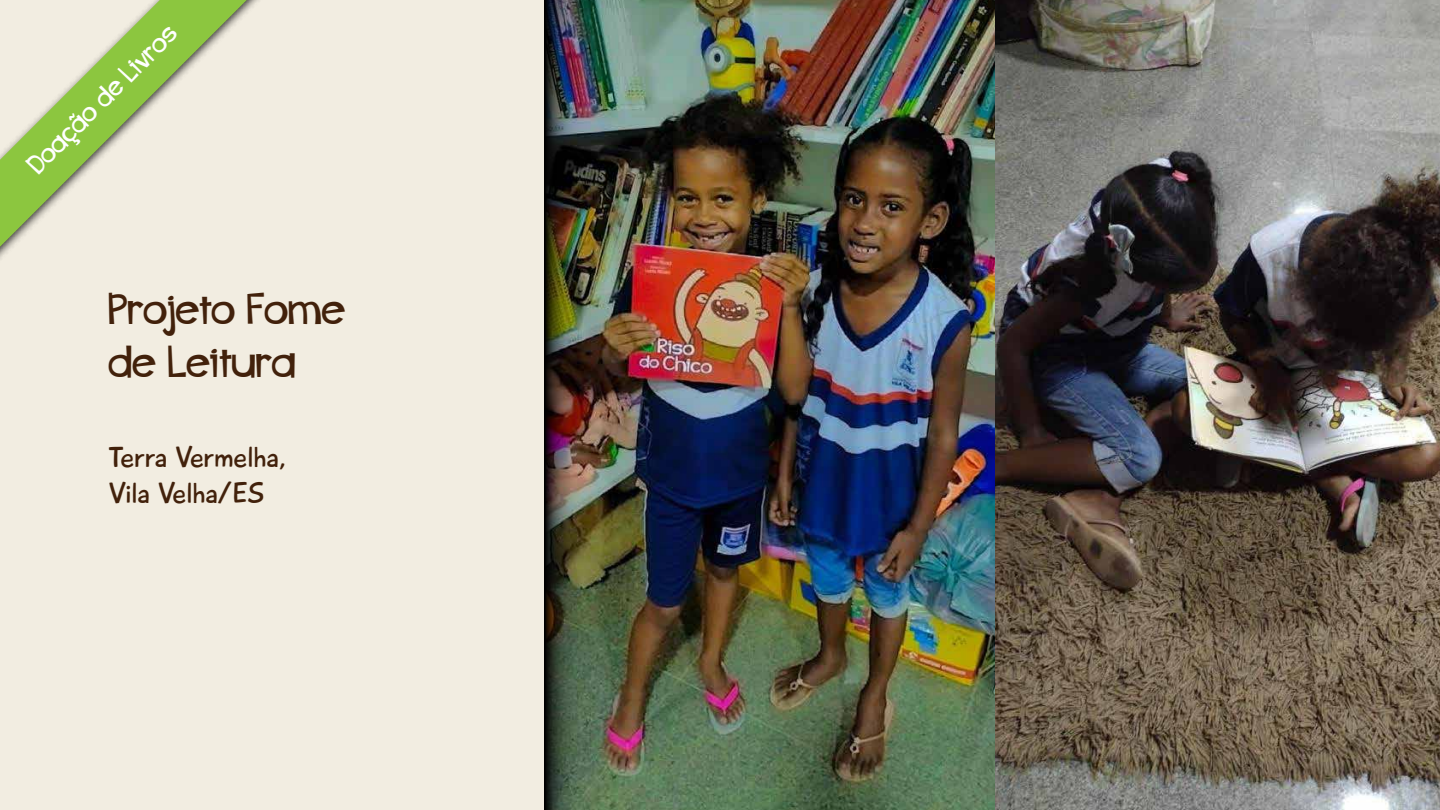
<style>
.page{position:relative;width:1440px;height:810px;background:#f2ede1}
.page>*{position:absolute;margin:0;border:0;box-sizing:border-box;transform-origin:0 0}
.t1{font:44.62px/53.6px "whizbangpow";color:#42210b}
.t2{font:30px/36px "Playtime With Hot Toddies";color:#42210b}
.t3{font:27.67px "whizbangpow";color:#fff}
</style>
<div class="page">
<img style="left:606px;top:0;width:834px;height:810px">
<svg style="left:0;top:0;width:247px;height:247px"></svg>
<img style="left:544px;top:0;width:62px;height:810px">
<p class="t3" style="left:20px;top:156px;width:200px;rotate:-45deg">Doação de Livros</p>
<h1 class="t1" style="left:109px;top:282px;width:238px">Projeto Fome de Leitura</h1>
<p class="t2" style="left:109px;top:439px;width:179px">Terra Vermelha,<br>Vila Velha/ES</p>
</div>
